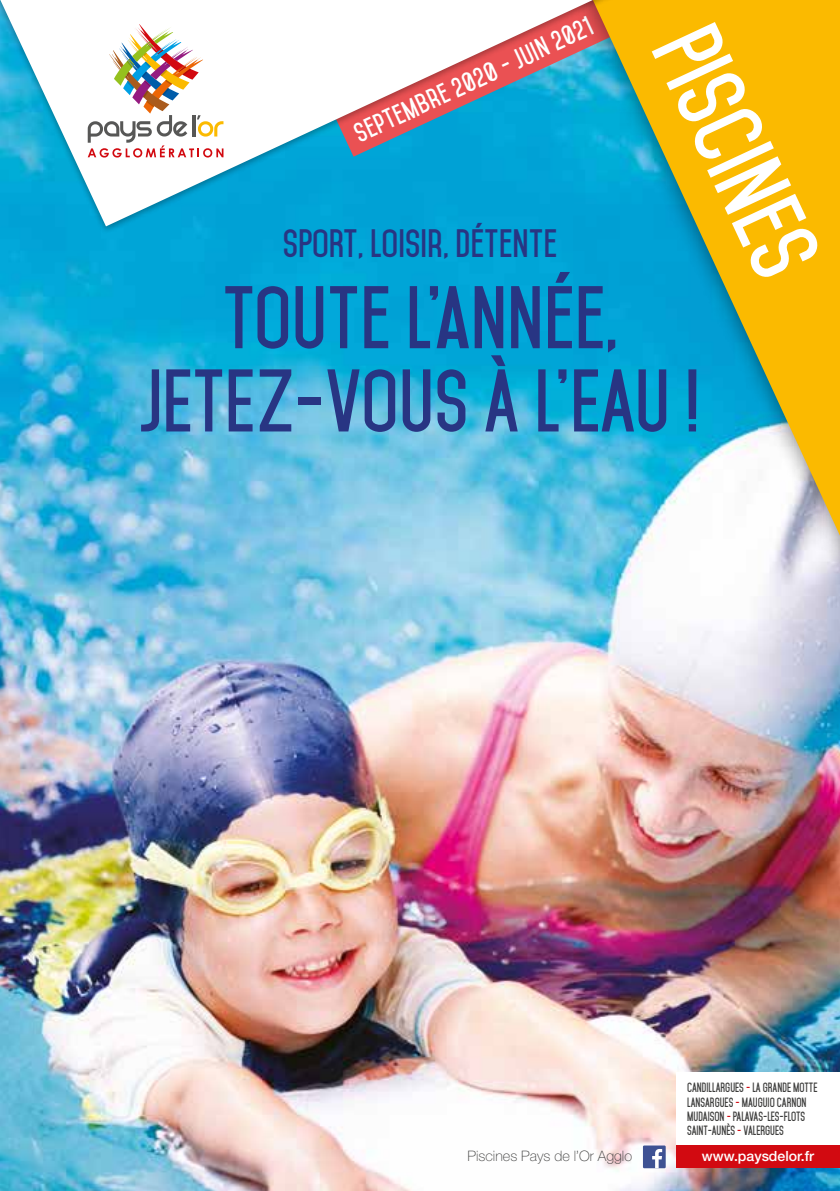
<style>
.page{position:relative;width:840px;height:1191px;background:#fff}
.page>*{position:absolute;margin:0;border:0;box-sizing:border-box;transform-origin:0 0}
.t1{font:700 85.2px "Mohave";color:#fff}
.t2{font:700 76px/83.2px "Mohave";color:#283583;text-align:center}
.t3{font:700 34px "Mohave";color:#283583}
.t4{font:700 24px "Mohave";color:#fff}
.t5{font:100 14.4px "Helvetica Neue LT Std";color:#3c3c3b}
.t6{font:500 14px "Helvetica Neue LT Std";color:#fff}
.t7{font:700 11.6px/14px "Mohave";color:#3c3c3b;scale:.9 1}
.s1{color:#d20a11}
</style>
<div class="page">
<img style="left:0;top:235px;width:839px;height:956px">
<div style="left:505px;top:0;width:334px;height:662px;background:#000;opacity:.5"></div>
<svg style="left:592px;top:0;width:247px;height:536px;background:#a4b969"></svg>
<div style="left:0;top:0;width:666px;height:235px;background:#000;opacity:.3"></div>
<svg style="left:0;top:0;width:592px;height:226px"></svg>
<svg style="left:88px;top:24px;width:135px;height:133px"></svg>
<div style="left:642px;top:1145px;width:23px;height:23px;background:#3e5293"></div>
<svg style="left:652px;top:1149px;width:9px;height:19px"></svg>
<div style="left:675px;top:1071px;width:164px;height:74px;background:#fff"></div>
<div style="left:675px;top:1145px;width:164px;height:23px;background:#d20a11"></div>
<h3 class="t4" style="left:349px;top:121px;width:261px;rotate:-25deg">SEPTEMBRE 2020 - JUIN 2021</h3>
<h1 class="t1" style="left:727px;top:11px;width:263px;rotate:65deg">PISCINES</h1>
<h3 class="t3" style="left:282px;top:222px;width:276px">SPORT, LOISIR, DÉTENTE</h3>
<h2 class="t2" style="left:140px;top:278px;width:560px">TOUTE L’ANNÉE,<br>JETEZ-VOUS À L’EAU !</h2>
<p class="t5" style="left:467px;top:1147px;width:166px">Piscines Pays de l’Or Agglo</p>
<p class="t7" style="left:686px;top:1081px;width:146px">CANDILLARGUES <span class="s1">-</span> LA GRANDE MOTTE<br>LANSARGUES <span class="s1">-</span> MAUGUIO CARNON<br>MUDAISON <span class="s1">-</span> PALAVAS-LES-FLOTS<br>SAINT-AUNÈS <span class="s1">-</span> VALERGUES</p>
<p class="t6" style="left:701px;top:1147px;width:114px">www.paysdelor.fr</p>
</div>
